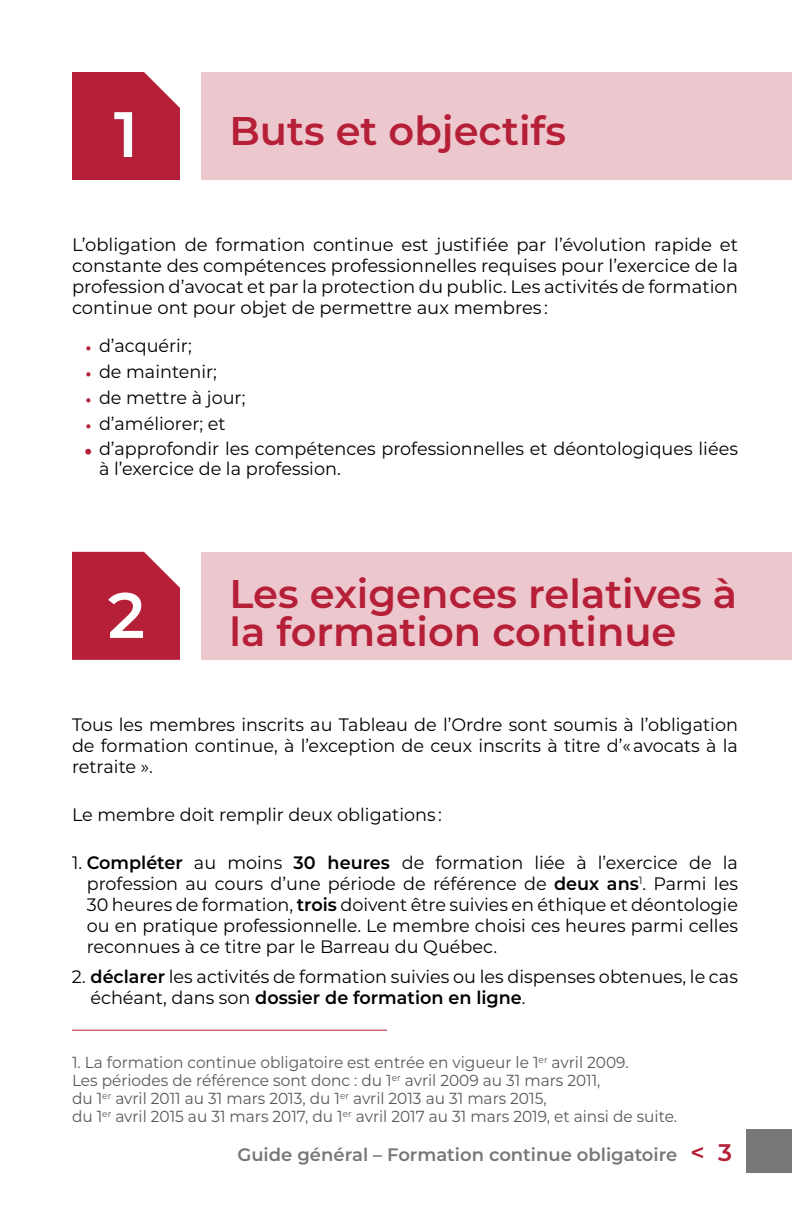
<style>
.page{position:relative;width:792px;height:1224px;background:#fff}
.page>*{position:absolute;margin:0;border:0;box-sizing:border-box;transform-origin:0 0}
.t1{font:600 64px "Montserrat";color:#fff}
.t2{font:600 40px "Montserrat";color:#b51f37}
.t3{font:18px/21px "Montserrat";color:#000;text-align:justify}
.t4{font:600 18px "Montserrat";color:#777779}
.t5{font:16px/18px "Montserrat";color:#58595b;scale:.96 1}
.s1{font-size:28px;color:#b51f37}
.s2{font-family:"Myriad Pro";font-size:28px;color:#b51f37}
.s3{font-weight:600}
.s4{font-size:24px;color:#b51f37}
</style>
<div class="page">
<div style="left:747px;top:1130px;width:45px;height:43px;background:#777779"></div>
<div style="left:202px;top:72px;width:590px;height:108px;background:#ecc7cd"></div>
<div style="left:72px;top:72px;width:108px;height:108px;background:#b51f37"></div>
<div style="left:202px;top:552px;width:590px;height:108px;background:#ecc7cd"></div>
<div style="left:72px;top:552px;width:108px;height:108px;background:#b51f37"></div>
<hr style="left:72px;top:1030px;width:315px;height:1px;background:#b51f37">
<h1 class="t1" style="left:114px;top:89px;width:26px">1</h1>
<h2 class="t2" style="left:230px;top:103px;width:338px">Buts et objectifs</h2>
<p class="t3" style="left:72px;top:234px;width:668px">L’obligation de formation continue est justifiée par l’évolution rapide et constante des compétences professionnelles requises pour l’exercice de la profession d’avocat et par la protection du public. Les activités de formation continue ont pour objet de permettre aux membres :</p>
<p class="t3" style="left:85px;top:335px;width:109px"><span class="s1">•</span> d’acquérir;</p>
<p class="t3" style="left:85px;top:361px;width:134px"><span class="s1">•</span> de maintenir;</p>
<p class="t3" style="left:85px;top:386px;width:162px"><span class="s1">•</span> de mettre à jour;</p>
<p class="t3" style="left:85px;top:412px;width:143px"><span class="s1">•</span> d’améliorer; et</p>
<p class="t3" style="left:99px;top:438px;width:641px;line-height:20px;text-indent:-14px"><span class="s2">•</span> d’approfondir les compétences professionnelles et déontologiques liées à l’exercice de la profession.</p>
<h1 class="t1" style="left:108px;top:570px;width:39px">2</h1>
<h2 class="t2" style="left:230px;top:565px;width:509px">Les exigences relatives à</h2>
<h2 class="t2" style="left:230px;top:603px;width:449px">la formation continue</h2>
<p class="t3" style="left:72px;top:714px;width:668px">Tous les membres inscrits au Tableau de l’Ordre sont soumis à l’obligation de formation continue, à l’exception de ceux inscrits à titre d’« avocats à la retraite ».</p>
<p class="t3" style="left:72px;top:804px;width:371px">Le membre doit remplir deux obligations :</p>
<p class="t3" style="left:87px;top:852px;width:653px;text-indent:-15px">1. <span class="s3">Compléter</span> au moins <span class="s3">30 heures</span> de formation liée à l’exercice de la profession au cours d’une période de référence de <span class="s3">deux ans</span><sup>1</sup>. Parmi les 30 heures de formation, <span class="s3">trois</span> doivent être suivies en éthique et déontologie ou en pratique professionnelle. Le membre choisi ces heures parmi celles reconnues à ce titre par le Barreau du Québec.</p>
<p class="t3" style="left:91px;top:966px;width:649px;text-indent:-19px">2. <span class="s3">déclarer</span> les activités de formation suivies ou les dispenses obtenues, le cas échéant, dans son <span class="s3">dossier de formation en ligne</span>.</p>
<p class="t5" style="left:72px;top:1053px;width:632px">1. La formation continue obligatoire est entrée en vigueur le 1<sup>er</sup> avril 2009.<br>Les périodes de référence sont donc : du 1<sup>er</sup> avril 2009 au 31 mars 2011,<br>du 1<sup>er</sup> avril 2011 au 31 mars 2013, du 1<sup>er</sup> avril 2013 au 31 mars 2015,<br>du 1<sup>er</sup> avril 2015 au 31 mars 2017, du 1<sup>er</sup> avril 2017 au 31 mars 2019, et ainsi de suite.</p>
<p class="t4" style="left:238px;top:1142px;width:496px">Guide général – Formation continue obligatoire <span class="s4">&lt; 3</span></p>
</div>
